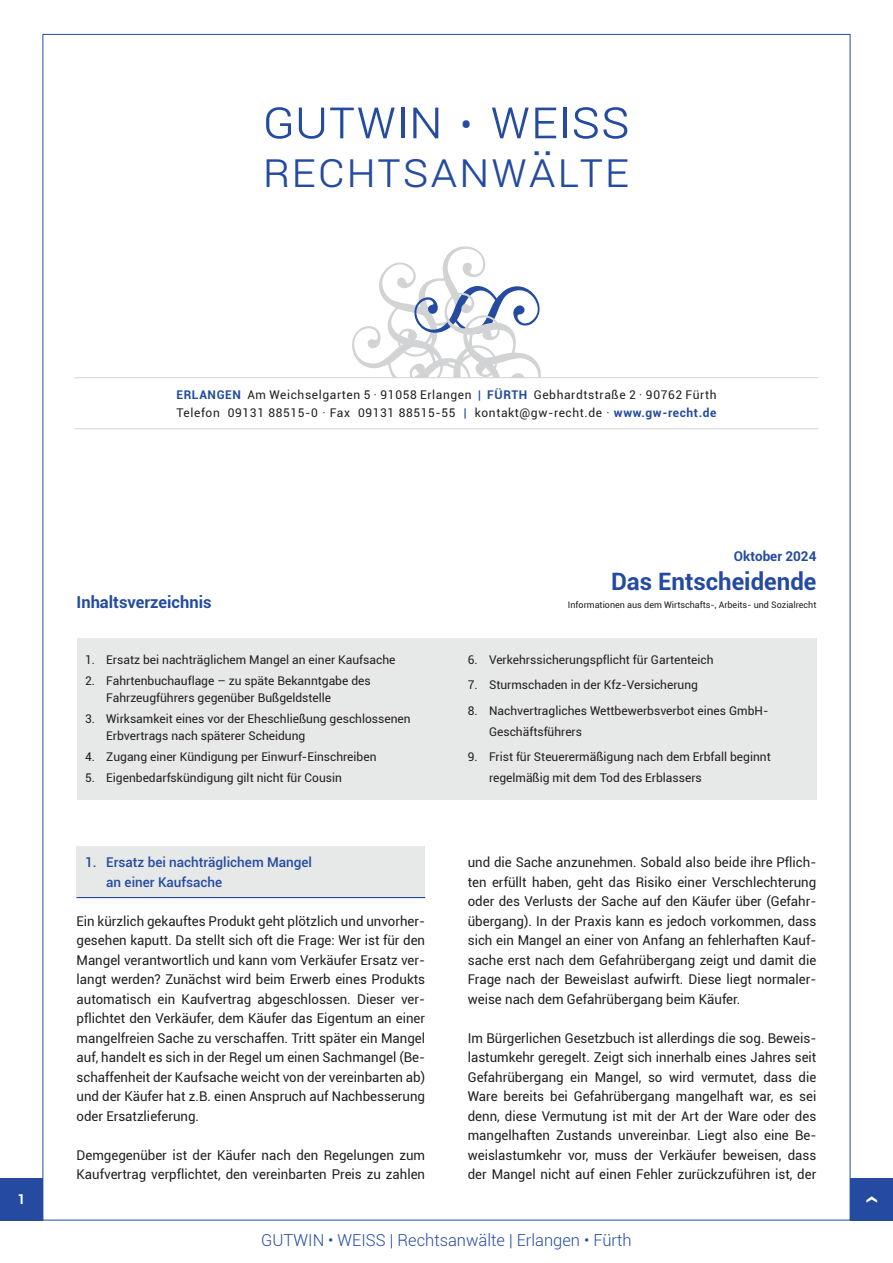
<style>
.page{position:relative;width:893px;height:1263px;background:#fff}
.page>*{position:absolute;margin:0;border:0;box-sizing:border-box;transform-origin:0 0}
.t1{font:300 54px "Roboto";color:#244ba0}
.t2{font:300 48.6px "Roboto";letter-spacing:.02em;color:#244ba0}
.t3{font:700 27px "Roboto";color:#fff}
.t4{font:700 24px "Roboto";color:#244ba0}
.t5{font:300 16.5px "Roboto";color:#244ba0}
.t6{font:700 16.5px "Roboto";color:#244ba0}
.t7{font:13.5px/19.5px "Roboto";color:#231f20;text-align:justify}
.t8{font:500 13.5px/19.5px "Roboto";color:#244ba0}
.t9{font:700 13.5px "Roboto";color:#244ba0}
.t10{font:700 13.5px "Roboto";color:#fff}
.t11{font:12px/17px "Roboto";color:#231f20}
.t12{font:12px/18px "Roboto";letter-spacing:.05em;color:#231f20}
.t13{font:9px "Roboto";color:#231f20}
.s1{font-size:37.8px}
.s2{font-weight:700;color:#244ba0}
.s3{color:#244ba0}
</style>
<div class="page">
<div style="left:0;top:1178px;width:43px;height:42px;background:#244ba0"></div>
<div style="left:850px;top:1178px;width:43px;height:42px;background:#244ba0"></div>
<div style="left:77px;top:846px;width:348px;height:52px;background:#e7e8e8"></div>
<hr style="left:77px;top:897px;width:348px;height:1px;background:#244ba0">
<div style="left:77px;top:638px;width:739px;height:161px;background:#e7e8e8"></div>
<svg style="left:352px;top:246px;width:189px;height:131px"></svg>
<hr style="left:74px;top:377px;width:745px;height:1px;background:#d1d3d4">
<hr style="left:74px;top:428px;width:745px;height:1px;background:#d1d3d4">
<h1 class="t1" style="left:263px;top:82px;width:369px">GUTWIN <span class="s1">•</span> WEISS</h1>
<h2 class="t2" style="left:263px;top:136px;width:369px">RECHTSANWÄLTE</h2>
<p class="t12" style="left:176px;top:385px;width:541px"><span class="s2">ERLANGEN</span> Am Weichselgarten 5 <span class="s3">·</span> 91058 Erlangen <span class="s3">|</span> <span class="s2">FÜRTH</span> Gebhardtstraße 2 <span class="s3">·</span> 90762 Fürth<br>Telefon 09131 88515-0 <span class="s3">·</span> Fax 09131 88515-55 <span class="s3">|</span> kontakt@gw-recht.de <span class="s3">·</span> <span class="s2">www.gw-recht.de</span></p>
<p class="t6" style="left:77px;top:591px;width:137px">Inhaltsverzeichnis</p>
<p class="t11" style="left:85px;top:651px;width:312px">1. Ersatz bei nachträglichem Mangel an einer Kaufsache</p>
<p class="t11" style="left:106px;top:672px;width:266px;text-indent:-21px">2. Fahrtenbuchauflage – zu späte Bekanntgabe des<br>Fahrzeugführers gegenüber Bußgeldstelle</p>
<p class="t11" style="left:106px;top:710px;width:306px;text-indent:-21px">3. Wirksamkeit eines vor der Eheschließung geschlossenen<br>Erbvertrags nach späterer Scheidung</p>
<p class="t11" style="left:85px;top:748px;width:293px">4. Zugang einer Kündigung per Einwurf-Einschreiben</p>
<p class="t11" style="left:85px;top:769px;width:258px">5. Eigenbedarfskündigung gilt nicht für Cousin</p>
<p class="t8" style="left:106px;top:852px;width:207px;text-indent:-21px">1. Ersatz bei nachträglichem Mangel an einer Kaufsache</p>
<p class="t7" style="left:77px;top:910px;width:350px">Ein kürzlich gekauftes Produkt geht plötzlich und unvorher&shy;gesehen kaputt. Da stellt sich oft die Frage: Wer ist für den Mangel verantwortlich und kann vom Verkäufer Ersatz ver&shy;langt werden? Zunächst wird beim Erwerb eines Produkts automatisch ein Kaufvertrag abgeschlossen. Dieser ver&shy;pflichtet den Verkäufer, dem Käufer das Eigentum an einer mangelfreien Sache zu verschaffen. Tritt später ein Mangel auf, handelt es sich in der Regel um einen Sachmangel (Be&shy;schaffenheit der Kaufsache weicht von der vereinbarten ab) und der Käufer hat z.B. einen Anspruch auf Nachbesserung oder Ersatzlieferung.</p>
<p class="t7" style="left:77px;top:1144px;width:350px">Demgegenüber ist der Käufer nach den Regelungen zum<br>Kaufvertrag verpflichtet, den vereinbarten Preis zu zahlen</p>
<p class="t9" style="left:734px;top:547px;width:84px">Oktober 2024</p>
<h3 class="t4" style="left:611px;top:565px;width:207px">Das Entscheidende</h3>
<p class="t13" style="left:568px;top:599px;width:250px">Informationen aus dem Wirtschafts-, Arbeits- und Sozialrecht</p>
<p class="t11" style="left:468px;top:651px;width:247px">6. Verkehrssicherungspflicht für Gartenteich</p>
<p class="t11" style="left:468px;top:676px;width:232px">7. Sturmschaden in der Kfz-Versicherung</p>
<p class="t11" style="left:489px;top:699px;width:281px;line-height:21.1px;text-indent:-21px">8. Nachvertragliches Wettbewerbsverbot eines GmbH-<br>Geschäftsführers</p>
<p class="t11" style="left:489px;top:746px;width:283px;line-height:21.1px;text-indent:-21px">9. Frist für Steuerermäßigung nach dem Erbfall beginnt regelmäßig mit dem Tod des Erblassers</p>
<p class="t7" style="left:468px;top:852px;width:350px">und die Sache anzunehmen. Sobald also beide ihre Pflich&shy;ten erfüllt haben, geht das Risiko einer Verschlechterung oder des Verlusts der Sache auf den Käufer über (Gefahr&shy;übergang). In der Praxis kann es jedoch vorkommen, dass sich ein Mangel an einer von Anfang an fehlerhaften Kauf&shy;sache erst nach dem Gefahrübergang zeigt und damit die Frage nach der Beweislast aufwirft. Diese liegt normaler&shy;weise nach dem Gefahrübergang beim Käufer.</p>
<p class="t7" style="left:468px;top:1027px;width:350px">Im Bürgerlichen Gesetzbuch ist allerdings die sog. Beweis&shy;lastumkehr geregelt. Zeigt sich innerhalb eines Jahres seit Gefahrübergang ein Mangel, so wird vermutet, dass die Ware bereits bei Gefahrübergang mangelhaft war, es sei denn, diese Vermutung ist mit der Art der Ware oder des mangelhaften Zustands unvereinbar. Liegt also eine Be&shy;weislastumkehr vor, muss der Verkäufer beweisen, dass der Mangel nicht auf einen Fehler zurückzuführen ist, der</p>
<p class="t10" style="left:17px;top:1190px;width:9px">1</p>
<h3 class="t3" style="left:893px;top:1195px;width:10px;rotate:90deg">‹</h3>
<p class="t5" style="left:261px;top:1228px;width:372px">GUTWIN • WEISS | Rechtsanwälte | Erlangen • Fürth</p>
</div>
